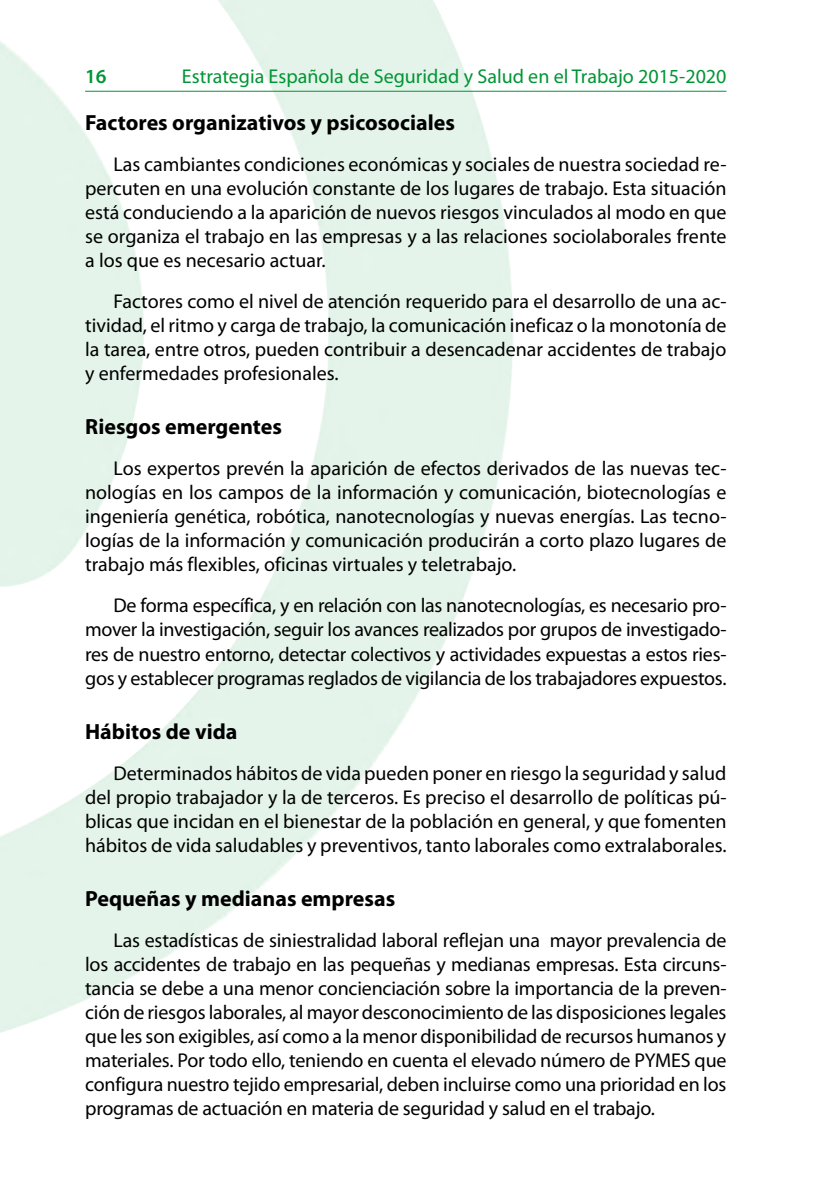
<style>
.page{position:relative;width:840px;height:1191px;background:#fff}
.page>*{position:absolute;margin:0;border:0;box-sizing:border-box;transform-origin:0 0}
.Titulo_3{font:700 22px "Myriad Pro";color:#000}
.Texto{font:20px/24px "Myriad Pro";color:#000;text-align:justify}
.t1{font:20px "Myriad Pro";color:#009534}
.t2{font:600 20px "Myriad Pro";color:#009534}
</style>
<div class="page">
<hr style="left:85px;top:91px;width:641px;height:1px;background:#009534">
<p class="t2" style="left:85px;top:63px;width:23px">16</p>
<p class="t1" style="left:182px;top:64px;width:545px">Estrategia Española de Seguridad y Salud en el Trabajo 2015-2020</p>
<h3 class="Titulo_3" style="left:85px;top:108px;width:371px">Factores organizativos y psicosociales</h3>
<p class="Texto" style="left:85px;top:152px;width:642px;text-indent:28px">Las cambiantes condiciones económicas y sociales de nuestra sociedad re&shy;percuten en una evolución constante de los lugares de trabajo. Esta situación está conduciendo a la aparición de nuevos riesgos vinculados al modo en que se organiza el trabajo en las empresas y a las relaciones sociolaborales frente a los que es necesario actuar.</p>
<p class="Texto" style="left:85px;top:289px;width:642px;text-indent:28px">Factores como el nivel de atención requerido para el desarrollo de una ac&shy;tividad, el ritmo y carga de trabajo, la comunicación ineficaz o la monotonía de la tarea, entre otros, pueden contribuir a desencadenar accidentes de trabajo y enfermedades profesionales.</p>
<h3 class="Titulo_3" style="left:85px;top:412px;width:198px">Riesgos emergentes</h3>
<p class="Texto" style="left:85px;top:456px;width:642px;text-indent:28px">Los expertos prevén la aparición de efectos derivados de las nuevas tec&shy;nologías en los campos de la información y comunicación, biotecnologías e ingeniería genética, robótica, nanotecnologías y nuevas energías. Las tecno&shy;logías de la información y comunicación producirán a corto plazo lugares de trabajo más flexibles, oficinas virtuales y teletrabajo.</p>
<p class="Texto" style="left:85px;top:593px;width:642px;text-indent:28px">De forma específica, y en relación con las nanotecnologías, es necesario pro&shy;mover la investigación, seguir los avances realizados por grupos de investigado&shy;res de nuestro entorno, detectar colectivos y actividades expuestas a estos ries&shy;gos y establecer programas reglados de vigilancia de los trabajadores expuestos.</p>
<h3 class="Titulo_3" style="left:85px;top:717px;width:154px">Hábitos de vida</h3>
<p class="Texto" style="left:85px;top:761px;width:642px;text-indent:28px">Determinados hábitos de vida pueden poner en riesgo la seguridad y salud del propio trabajador y la de terceros. Es preciso el desarrollo de políticas pú&shy;blicas que incidan en el bienestar de la población en general, y que fomenten hábitos de vida saludables y preventivos, tanto laborales como extralaborales.</p>
<h3 class="Titulo_3" style="left:85px;top:884px;width:311px">Pequeñas y medianas empresas</h3>
<p class="Texto" style="left:85px;top:928px;width:642px;text-indent:28px">Las estadísticas de siniestralidad laboral reflejan una mayor prevalencia de los accidentes de trabajo en las pequeñas y medianas empresas. Esta circuns&shy;tancia se debe a una menor concienciación sobre la importancia de la preven&shy;ción de riesgos laborales, al mayor desconocimiento de las disposiciones legales que les son exigibles, así como a la menor disponibilidad de recursos humanos y materiales. Por todo ello, teniendo en cuenta el elevado número de PYMES que configura nuestro tejido empresarial, deben incluirse como una prioridad en los programas de actuación en materia de seguridad y salud en el trabajo.</p>
</div>
